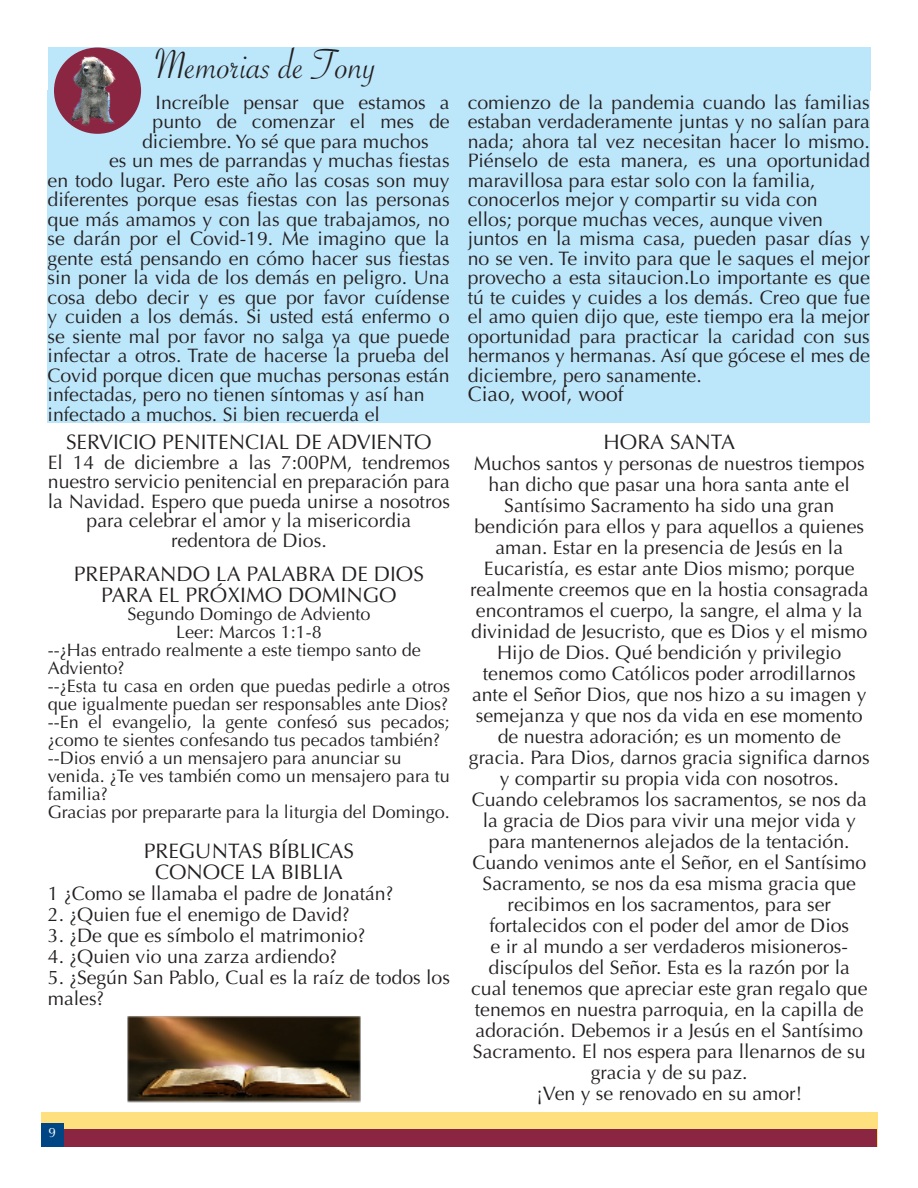
<style>
.page{position:relative;width:918px;height:1188px;background:#fff}
.page>*{position:absolute;margin:0;border:0;box-sizing:border-box;transform-origin:0 0}
.t1{font:45px "Savoye Let Plain";color:#231f20}
.t2{font:21px/21px "Optima";color:#231f20;text-align:center}
.t3{font:19.5px/21px "Optima";color:#231f20;text-align:center}
.t4{font:18px/18px "Optima";color:#231f20}
.PAGE_NUMBER{font:13.5px "Optima";color:#fff}
</style>
<div class="page">
<div style="left:41px;top:1113px;width:837px;height:34px;background:#ffe07f"></div>
<div style="left:41px;top:1129px;width:836px;height:18px;background:#8b2642"></div>
<div style="left:41px;top:1123px;width:22px;height:24px;background:#004684"></div>
<div style="left:48px;top:47px;width:822px;height:44px;background:#bce6fa"></div>
<div style="left:48px;top:91px;width:822px;height:332px;background:#bce6fa"></div>
<div style="left:55px;top:48px;width:85px;height:85px;background:#8b2642;border-radius:50%"></div>
<div style="left:54px;top:48px;width:87px;height:86px;border:2px solid #8b2642;border-radius:50%"></div>
<img style="left:65px;top:55px;width:56px;height:71px">
<img style="left:127px;top:1016px;width:234px;height:87px">
<p class="t1" style="left:154px;top:35px;width:224px">Memorias de Tony</p>
<p class="t3" style="left:156px;top:92px;width:296px">Increíble pensar que estamos a</p>
<p class="t3" style="left:153px;top:111px;width:299px">punto de comenzar el mes de</p>
<p class="t3" style="left:142px;top:131px;width:288px">diciembre. Yo sé que para muchos</p>
<p class="t3" style="left:109px;top:150px;width:342px">es un mes de parrandas y muchas fiestas</p>
<p class="t3" style="left:48px;top:170px;width:404px">en todo lugar. Pero este año las cosas son muy</p>
<p class="t3" style="left:48px;top:189px;width:404px">diferentes porque esas fiestas con las personas</p>
<p class="t3" style="left:48px;top:209px;width:404px">que más amamos y con las que trabajamos, no</p>
<p class="t3" style="left:48px;top:228px;width:404px">se darán por el Covid-19. Me imagino que la</p>
<p class="t3" style="left:48px;top:248px;width:404px">gente está pensando en cómo hacer sus fiestas</p>
<p class="t3" style="left:48px;top:267px;width:403px">sin poner la vida de los demás en peligro. Una</p>
<p class="t3" style="left:48px;top:287px;width:404px">cosa debo decir y es que por favor cuídense</p>
<p class="t3" style="left:48px;top:306px;width:404px">y cuiden a los demás. Si usted está enfermo o</p>
<p class="t3" style="left:48px;top:326px;width:404px">se siente mal por favor no salga ya que puede</p>
<p class="t3" style="left:48px;top:345px;width:403px">infectar a otros. Trate de hacerse la prueba del</p>
<p class="t3" style="left:48px;top:365px;width:403px">Covid porque dicen que muchas personas están</p>
<p class="t3" style="left:48px;top:384px;width:379px">infectadas, pero no tienen síntomas y así han</p>
<p class="t3" style="left:48px;top:404px;width:334px">infectado a muchos. Si bien recuerda el</p>
<p class="t2" style="left:66px;top:432px;width:367px">SERVICIO PENITENCIAL DE ADVIENTO</p>
<p class="t3" style="left:48px;top:452px;width:404px;line-height:19.5px">El 14 de diciembre a las 7:00PM, tendremos nuestro servicio penitencial en preparación para la Navidad. Espero que pueda unirse a nosotros para celebrar el amor y la misericordia</p>
<p class="t3" style="left:171px;top:530px;width:157px">redentora de Dios.</p>
<p class="t2" style="left:74px;top:564px;width:352px">PREPARANDO LA PALABRA DE DIOS<br>PARA EL PRÓXIMO DOMINGO</p>
<p class="t4" style="left:127px;top:605px;width:245px">Segundo Domingo de Adviento</p>
<p class="t4" style="left:176px;top:623px;width:147px">Leer: Marcos 1:1-8</p>
<p class="t4" style="left:48px;top:641px;width:374px">--¿Has entrado realmente a este tiempo santo de</p>
<p class="t4" style="left:48px;top:659px;width:78px">Adviento?</p>
<p class="t4" style="left:48px;top:677px;width:404px">--¿Esta tu casa en orden que puedas pedirle a otros que igualmente puedan ser responsables ante Dios?</p>
<p class="t4" style="left:48px;top:713px;width:404px">--En el evangelio, la gente confesó sus pecados; ¿como te sientes confesando tus pecados también?</p>
<p class="t4" style="left:48px;top:749px;width:355px">--Dios envió a un mensajero para anunciar su</p>
<p class="t4" style="left:48px;top:767px;width:404px">venida. ¿Te ves también como un mensajero para tu familia?</p>
<p class="t4" style="left:48px;top:803px;width:404px">Gracias por prepararte para la liturgia del Domingo.</p>
<p class="t2" style="left:144px;top:841px;width:211px">PREGUNTAS BÍBLICAS</p>
<p class="t2" style="left:155px;top:862px;width:189px">CONOCE LA BIBLIA</p>
<p class="t3" style="left:48px;top:883px;width:347px">1 ¿Como se llamaba el padre de Jonatán?</p>
<p class="t3" style="left:48px;top:904px;width:303px">2. ¿Quien fue el enemigo de David?</p>
<p class="t3" style="left:48px;top:925px;width:319px">3. ¿De que es símbolo el matrimonio?</p>
<p class="t3" style="left:48px;top:946px;width:291px">4. ¿Quien vio una zarza ardiendo?</p>
<p class="t3" style="left:48px;top:967px;width:404px;text-align:left">5. ¿Según San Pablo, Cual es la raíz de todos los males?</p>
<p class="PAGE_NUMBER" style="left:48px;top:1124px;width:9px">9</p>
<p class="t3" style="left:468px;top:92px;width:404px;line-height:19.5px;text-align:justify">comienzo de la pandemia cuando las familias estaban verdaderamente juntas y no salían para nada; ahora tal vez necesitan hacer lo mismo.<br>Piénselo de esta manera, es una oportunidad maravillosa para estar solo con la familia,</p>
<p class="t3" style="left:468px;top:189px;width:352px">conocerlos mejor y compartir su vida con</p>
<p class="t3" style="left:468px;top:209px;width:357px">ellos; porque muchas veces, aunque viven</p>
<p class="t3" style="left:468px;top:229px;width:404px;line-height:19.5px;text-align:justify">juntos en la misma casa, pueden pasar días y no se ven. Te invito para que le saques el mejor provecho a esta sitaucion.Lo importante es que tú te cuides y cuides a los demás. Creo que fue el amo quien dijo que, este tiempo era la mejor oportunidad para practicar la caridad con sus hermanos y hermanas. Así que gócese el mes de diciembre, pero sanamente.</p>
<p class="t2" style="left:468px;top:384px;width:157px">Ciao, woof, woof</p>
<p class="t2" style="left:604px;top:432px;width:133px">HORA SANTA</p>
<p class="t3" style="left:474px;top:453px;width:392px">Muchos santos y personas de nuestros tiempos han dicho que pasar una hora santa ante el</p>
<p class="t3" style="left:504px;top:495px;width:332px">Santísimo Sacramento ha sido una gran</p>
<p class="t3" style="left:474px;top:516px;width:391px">bendición para ellos y para aquellos a quienes aman. Estar en la presencia de Jesús en la</p>
<p class="t3" style="left:470px;top:558px;width:400px">Eucaristía, es estar ante Dios mismo; porque realmente creemos que en la hostia consagrada encontramos el cuerpo, la sangre, el alma y la divinidad de Jesucristo, que es Dios y el mismo Hijo de Dios. Qué bendición y privilegio</p>
<p class="t3" style="left:472px;top:663px;width:396px">tenemos como Católicos poder arrodillarnos ante el Señor Dios, que nos hizo a su imagen y semejanza y que nos da vida en ese momento de nuestra adoración; es un momento de</p>
<p class="t3" style="left:469px;top:747px;width:402px">gracia. Para Dios, darnos gracia significa darnos y compartir su propia vida con nosotros.</p>
<p class="t3" style="left:472px;top:789px;width:397px">Cuando celebramos los sacramentos, se nos da la gracia de Dios para vivir una mejor vida y para mantenernos alejados de la tentación.</p>
<p class="t3" style="left:472px;top:852px;width:395px">Cuando venimos ante el Señor, en el Santísimo</p>
<p class="t3" style="left:483px;top:873px;width:375px">Sacramento, se nos da esa misma gracia que</p>
<p class="t3" style="left:508px;top:894px;width:325px">recibimos en los sacramentos, para ser</p>
<p class="t3" style="left:471px;top:915px;width:398px">fortalecidos con el poder del amor de Dios<br>e ir al mundo a ser verdaderos misioneros&shy;discípulos del Señor. Esta es la razón por la cual tenemos que apreciar este gran regalo que tenemos en nuestra parroquia, en la capilla de adoración. Debemos ir a Jesús en el Santísimo Sacramento. El nos espera para llenarnos de su gracia y de su paz.</p>
<p class="t3" style="left:536px;top:1083px;width:267px">¡Ven y se renovado en su amor!</p>
</div>
